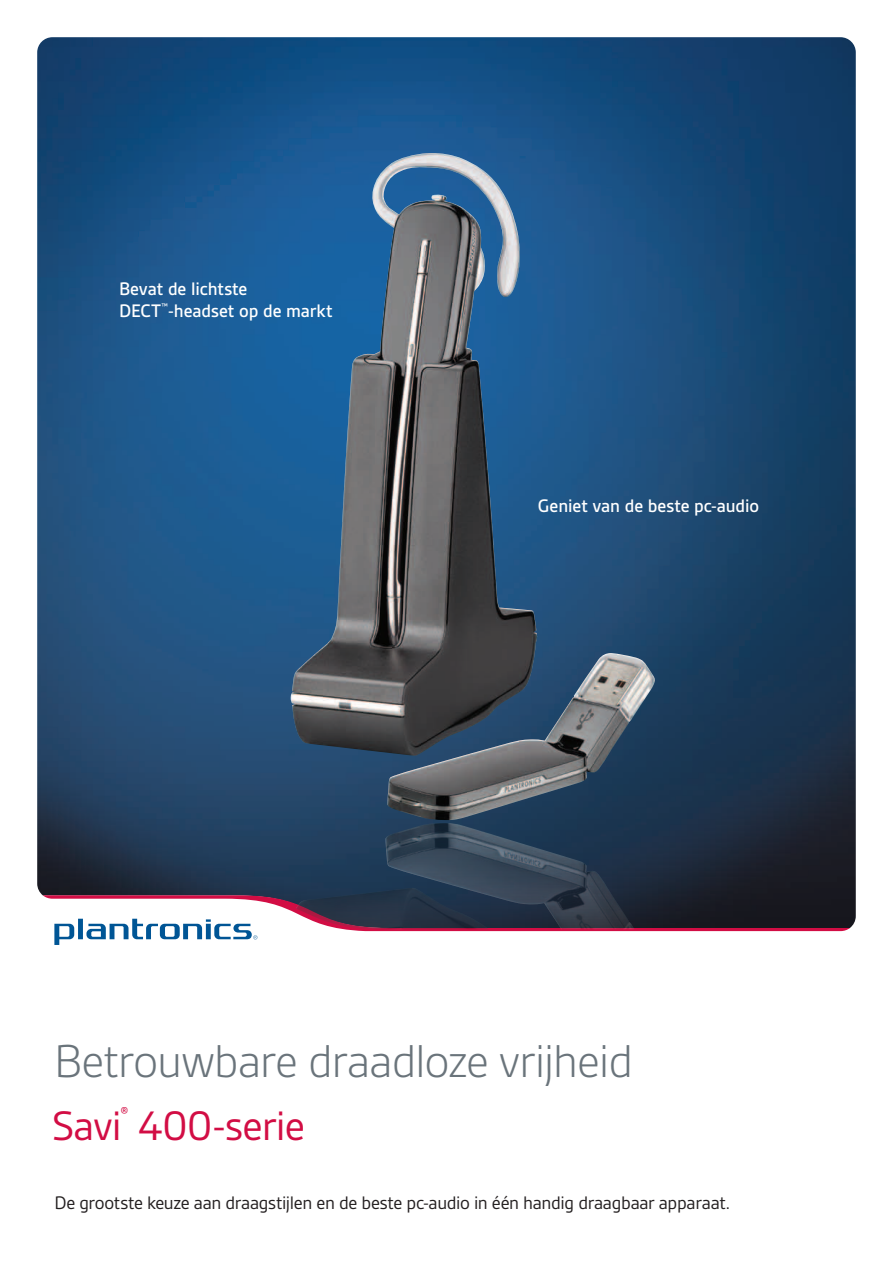
<style>
.page{position:relative;width:893px;height:1263px;background:#fff}
.page>*{position:absolute;margin:0;border:0;box-sizing:border-box;transform-origin:0 0}
.t1{font:300 49.5px "Gesta";letter-spacing:-.025em;color:#6a747b}
.t2{font:44.25px "Gesta";letter-spacing:-.02em;color:#d20d44}
.t3{font:19.95px "Gesta";color:#d20d44}
.t4{font:19.5px "Gesta";letter-spacing:-.02em;color:#231f20}
.t5{font:500 19.5px/22.5px "Gesta";letter-spacing:-.005em;color:#fff}
.t6{font:500 8.7px "Gesta";color:#fff}
</style>
<div class="page">
<img style="left:37px;top:37px;width:819px;height:891px">
<svg style="left:43px;top:895px;width:807px;height:50px"></svg>
<img style="left:291px;top:153px;width:246px;height:603px">
<img style="left:296px;top:823px;width:339px;height:106px">
<p class="t5" style="left:119px;top:277px;width:215px">Bevat de lichtste<br>DECT -headset op de markt</p>
<p class="t6" style="left:161px;top:301px;width:8px">™</p>
<p class="t5" style="left:538px;top:494px;width:223px">Geniet van de beste pc-audio</p>
<h1 class="t1" style="left:54px;top:1033px;width:581px">Betrouwbare draadloze vrijheid</h1>
<p class="t3" style="left:120px;top:1102px;width:10px">®</p>
<h2 class="t2" style="left:53px;top:1101px;width:254px">Savi 400-serie</h2>
<p class="t4" style="left:55px;top:1191px;width:677px">De grootste keuze aan draagstijlen en de beste pc-audio in één handig draagbaar apparaat.</p>
</div>
